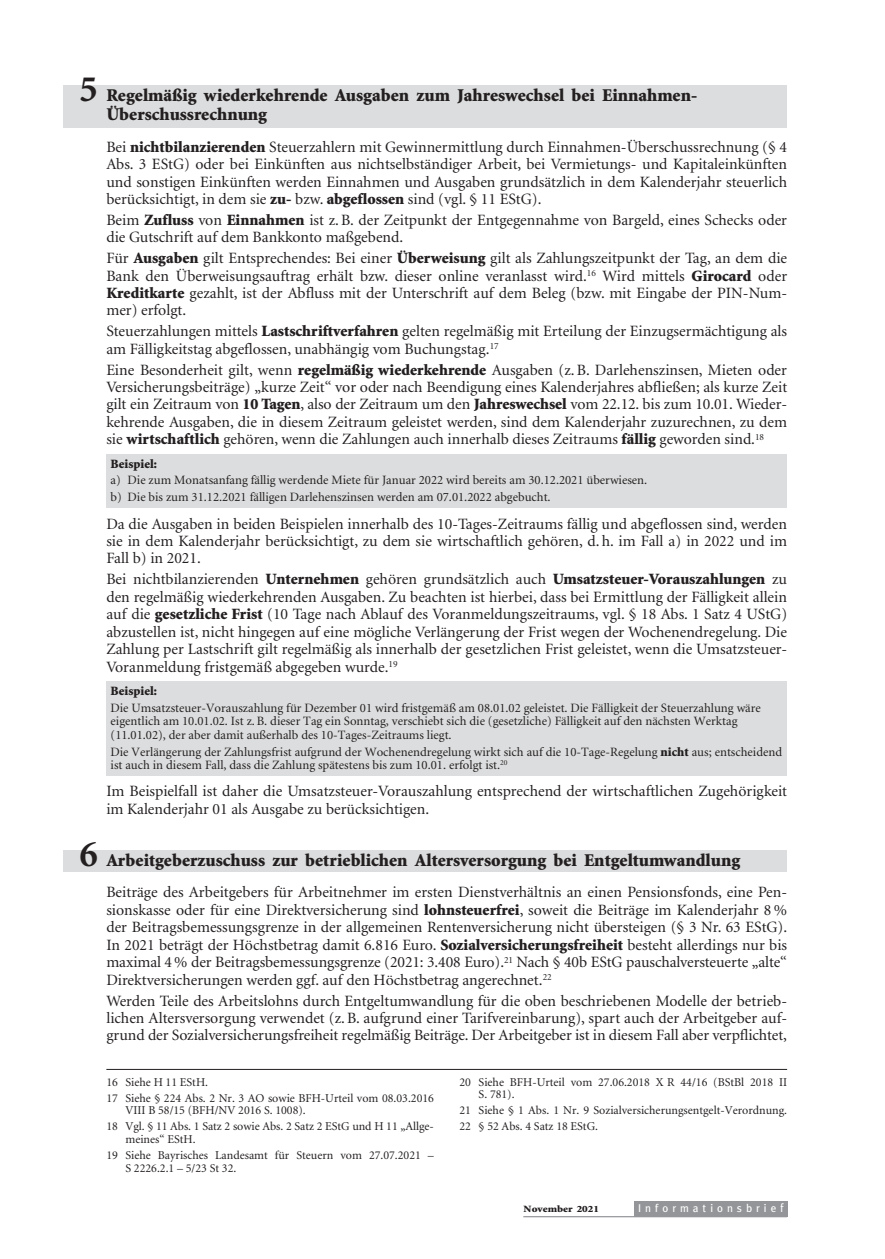
<style>
.page{position:relative;width:885px;height:1259px;background:#fff}
.page>*{position:absolute;margin:0;border:0;box-sizing:border-box;transform-origin:0 0}
.t1{font:900 18px/19.2px "Minion";color:#231f20}
.t2{font:15.75px/17.4px "Minion";color:#231f20;text-align:justify}
.t3{font:12.75px/13.5px "Minion";color:#231f20}
.t4{font:900 12.75px "Minion";color:#231f20}
.t5{font:12px/15.9px "Minion";color:#231f20}
.t6{font:11.25px "Meta";letter-spacing:.36em;color:#fff}
.t7{font:900 9.6px "Minion";color:#231f20;scale:1.15 1}
.s1{font-weight:700;font-size:37.5px}
.s2{font-weight:900}
.s3{font-size:12px}
</style>
<div class="page">
<div style="left:64px;top:850px;width:723px;height:21px;background:#dcddde"></div>
<div style="left:106px;top:454px;width:681px;height:54px;background:#dcddde"></div>
<div style="left:106px;top:681px;width:681px;height:95px;background:#dcddde"></div>
<div style="left:64px;top:85px;width:723px;height:43px;background:#dcddde"></div>
<div style="left:634px;top:1200px;width:153px;height:16px;background:#939598"></div>
<hr style="left:523px;top:1216px;width:264px;height:1px;background:#939598">
<hr style="left:106px;top:1069px;width:681px;height:1px;background:#231f20">
<p class="t1" style="left:106px;top:87px;width:592px;text-indent:-27px"><span class="s1">5</span> Regelmäßig wiederkehrende Ausgaben zum Jahreswechsel bei Einnahmen-<br>Überschussrechnung</p>
<p class="t2" style="left:106px;top:139px;width:682px">Bei <span class="s2">nichtbilanzierenden</span> Steuerzahlern mit Gewinnermittlung durch Einnahmen-Überschussrechnung (§ 4<br>Abs. 3 EStG) oder bei Einkünften aus nichtselbständiger Arbeit, bei Vermietungs- und Kapitaleinkünften und sonstigen Einkünften werden Einnahmen und Ausgaben grundsätzlich in dem Kalenderjahr steuerlich berücksichtigt, in dem sie <span class="s2">zu-</span> bzw. <span class="s2">abgeflossen</span> sind (vgl. § 11 EStG).</p>
<p class="t2" style="left:106px;top:212px;width:682px">Beim <span class="s2">Zufluss</span> von <span class="s2">Einnahmen</span> ist z. B. der Zeitpunkt der Entgegennahme von Bargeld, eines Schecks oder die Gutschrift auf dem Bankkonto maßgebend.</p>
<p class="t2" style="left:106px;top:251px;width:682px">Für <span class="s2">Ausgaben</span> gilt Entsprechendes: Bei einer <span class="s2">Überweisung</span> gilt als Zahlungszeitpunkt der Tag, an dem die Bank den Überweisungsauftrag erhält bzw. dieser online veranlasst wird.<sup>16</sup> Wird mittels <span class="s2">Girocard</span> oder <span class="s2">Kreditkarte</span> gezahlt, ist der Abfluss mit der Unterschrift auf dem Beleg (bzw. mit Eingabe der PIN-Num&shy;mer) erfolgt.</p>
<p class="t2" style="left:106px;top:324px;width:682px">Steuerzahlungen mittels <span class="s2">Lastschriftverfahren</span> gelten regelmäßig mit Erteilung der Einzugsermächtigung als am Fälligkeitstag abgeflossen, unabhängig vom Buchungstag.<sup>17</sup></p>
<p class="t2" style="left:106px;top:362px;width:682px">Eine Besonderheit gilt, wenn <span class="s2">regelmäßig wiederkehrende</span> Ausgaben (z. B. Darlehenszinsen, Mieten oder Versicherungsbeiträge) „kurze Zeit“ vor oder nach Beendigung eines Kalenderjahres abfließen; als kurze Zeit gilt ein Zeitraum von <span class="s2">10 Tagen</span>, also der Zeitraum um den <span class="s2">Jahreswechsel</span> vom 22.12. bis zum 10.01. Wieder&shy;kehrende Ausgaben, die in diesem Zeitraum geleistet werden, sind dem Kalenderjahr zuzurechnen, zu dem sie <span class="s2">wirtschaftlich</span> gehören, wenn die Zahlungen auch innerhalb dieses Zeitraums <span class="s2">fällig</span> geworden sind.<sup>18</sup></p>
<p class="t4" style="left:111px;top:458px;width:48px">Beispiel:</p>
<p class="t3" style="left:111px;top:473px;width:538px;line-height:16.8px">a) Die zum Monatsanfang fällig werdende Miete für Januar 2022 wird bereits am 30.12.2021 überwiesen. b) Die bis zum 31.12.2021 fälligen Darlehenszinsen werden am 07.01.2022 abgebucht.</p>
<p class="t2" style="left:106px;top:516px;width:682px">Da die Ausgaben in beiden Beispielen innerhalb des 10-Tages-Zeitraums fällig und abgeflossen sind, werden sie in dem Kalenderjahr berücksichtigt, zu dem sie wirtschaftlich gehören, d. h. im Fall a) in 2022 und im Fall b) in 2021.</p>
<p class="t2" style="left:106px;top:572px;width:682px">Bei nichtbilanzierenden <span class="s2">Unternehmen</span> gehören grundsätzlich auch <span class="s2">Umsatzsteuer-Vorauszahlungen</span> zu den regelmäßig wiederkehrenden Ausgaben. Zu beachten ist hierbei, dass bei Ermittlung der Fälligkeit allein auf die <span class="s2">gesetzliche Frist</span> (10 Tage nach Ablauf des Voranmeldungszeitraums, vgl. § 18 Abs. 1 Satz 4 UStG) abzustellen ist, nicht hingegen auf eine mögliche Verlängerung der Frist wegen der Wochenendregelung. Die Zahlung per Lastschrift gilt regelmäßig als innerhalb der gesetzlichen Frist geleistet, wenn die Umsatzsteuer-Voranmeldung fristgemäß abgegeben wurde.<sup>19</sup></p>
<p class="t4" style="left:111px;top:686px;width:48px">Beispiel:</p>
<p class="t3" style="left:111px;top:702px;width:651px">Die Umsatzsteuer-Vorauszahlung für Dezember 01 wird fristgemäß am 08.01.02 geleistet. Die Fälligkeit der Steuerzahlung wäre eigentlich am 10.01.02. Ist z. B. dieser Tag ein Sonntag, verschiebt sich die (gesetzliche) Fälligkeit auf den nächsten Werktag (11.01.02), der aber damit außerhalb des 10-Tages-Zeitraums liegt.</p>
<p class="t3" style="left:111px;top:746px;width:673px">Die Verlängerung der Zahlungsfrist aufgrund der Wochenendregelung wirkt sich auf die 10-Tage-Regelung <span class="s2">nicht</span> aus; entscheidend ist auch in diesem Fall, dass die Zahlung spätestens bis zum 10.01. erfolgt ist.<sup>20</sup></p>
<p class="t2" style="left:106px;top:784px;width:682px">Im Beispielfall ist daher die Umsatzsteuer-Vorauszahlung entsprechend der wirtschaftlichen Zugehörigkeit im Kalenderjahr 01 als Ausgabe zu berücksichtigen.</p>
<p class="t1" style="left:79px;top:852px;width:662px"><span class="s1">6</span> Arbeitgeberzuschuss zur betrieblichen Altersversorgung bei Entgeltumwandlung</p>
<p class="t2" style="left:106px;top:885px;width:682px">Beiträge des Arbeitgebers für Arbeitnehmer im ersten Dienstverhältnis an einen Pensionsfonds, eine Pen&shy;sionskasse oder für eine Direktversicherung sind <span class="s2">lohnsteuerfrei</span>, soweit die Beiträge im Kalenderjahr 8 % der Beitragsbemessungsgrenze in der allgemeinen Rentenversicherung nicht übersteigen (§ 3 Nr. 63 EStG).<br>In 2021 beträgt der Höchstbetrag damit 6.816 Euro. <span class="s2">Sozialversicherungsfreiheit</span> besteht allerdings nur bis maximal 4% der Beitragsbemessungsgrenze (2021: 3.408 Euro).<sup>21</sup> Nach § 40b EStG pauschalversteuerte „alte“ Direktversicherungen werden ggf. auf den Höchstbetrag angerechnet.<sup>22</sup></p>
<p class="t2" style="left:106px;top:993px;width:682px">Werden Teile des Arbeitslohns durch Entgeltumwandlung für die oben beschriebenen Modelle der betrieb&shy;lichen Altersversorgung verwendet (z. B. aufgrund einer Tarifvereinbarung), spart auch der Arbeitgeber auf&shy;grund der Sozialversicherungsfreiheit regelmäßig Beiträge. Der Arbeitgeber ist in diesem Fall aber verpflichtet,</p>
<p class="t5" style="left:106px;top:1075px;width:329px">16 Siehe H 11 EStH.<br>17 Siehe § 224 Abs. 2 Nr. 3 AO sowie BFH-Urteil vom 08.03.2016</p>
<p class="t5" style="left:106px;top:1103px;width:329px;text-indent:19px">VIII B 58/15 (BFH/NV 2016 S. 1008).<br>18 Vgl. § 11 Abs. 1 Satz 2 sowie Abs. 2 Satz 2 EStG und H 11 „Allge-</p>
<p class="t5" style="left:106px;top:1132px;width:329px;text-indent:19px">meines“ EStH.<br>19 Siehe Bayrisches Landesamt für Steuern vom 27.07.2021 –</p>
<p class="t5" style="left:125px;top:1161px;width:112px">S 2226.2.1 – 5/23 St 32.</p>
<p class="t5" style="left:478px;top:1076px;width:310px;line-height:12.8px;text-indent:-19px">20 Siehe BFH-Urteil vom 27.06.2018 X R 44/16 (BStBl 2018 II<br>S. 781).</p>
<p class="t5" style="left:459px;top:1103px;width:329px">21 Siehe § 1 Abs. 1 Nr. 9 Sozialversicherungsentgelt-Verordnung.<br>22 § 52 Abs. 4 Satz 18 EStG.</p>
<p class="t7" style="left:523px;top:1205px;width:67px">November 2021</p>
<p class="t6" style="left:638px;top:1201px;width:147px">Informationsbrie<span class="s3">f</span></p>
</div>
